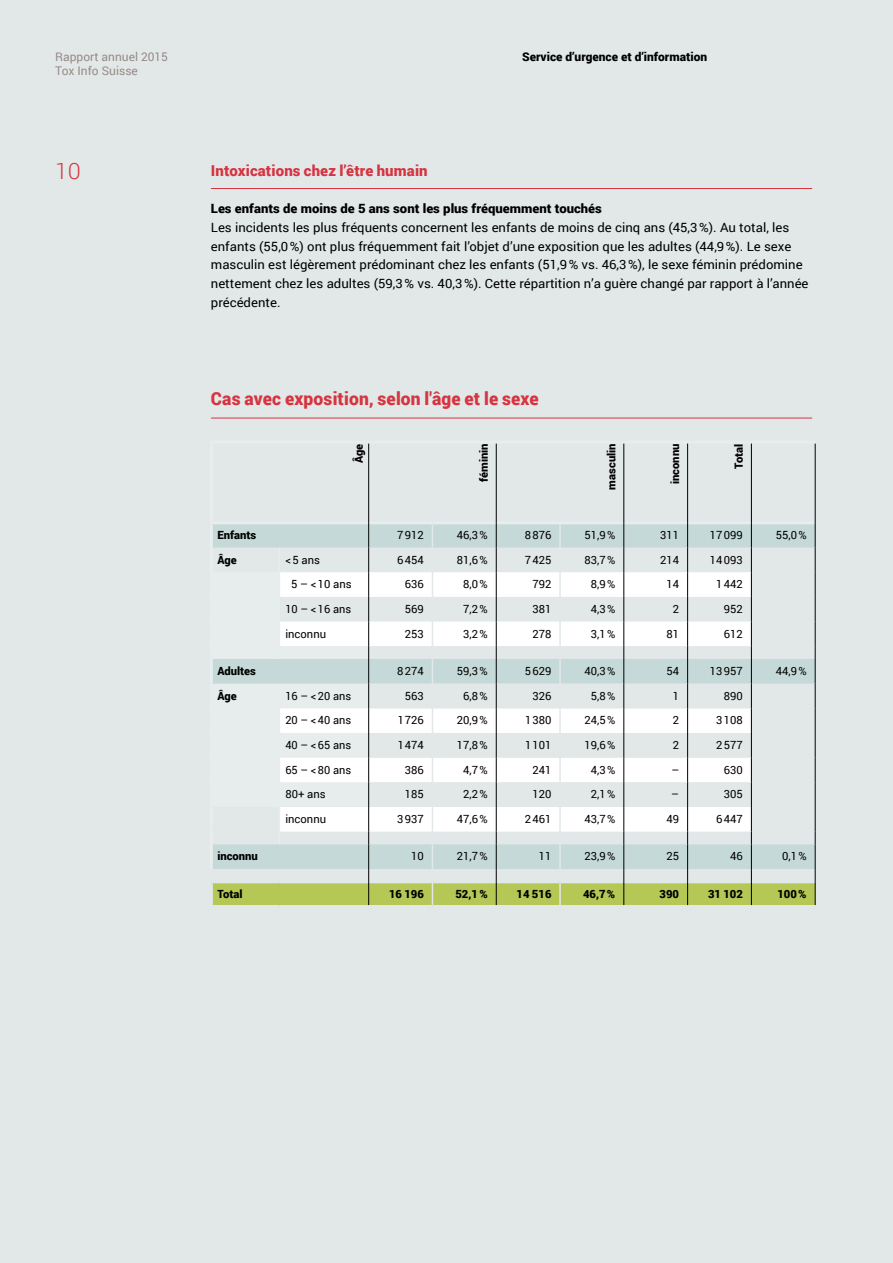
<style>
.page{position:relative;width:893px;height:1263px;background:#e2e8e8}
.page>*{position:absolute;margin:0;border:0;box-sizing:border-box;transform-origin:0 0}
.t1{font:300 22.5px "Roboto";color:#d63441}
.t2{font:900 18px "Roboto";letter-spacing:.01em;color:#d63441}
.t3{font:900 15px "Roboto";letter-spacing:.01em;color:#d63441}
.t4{font:12.75px/18.8px "Roboto";color:#000}
.t5{font:900 12.75px "Roboto";color:#000}
.t6{font:900 12px "Roboto";color:#000}
.t7{font:12px/14.4px "Roboto";color:#968b88}
.t8{font:11.25px "Roboto";color:#000}
.t9{font:900 11.25px "Roboto";color:#000}
</style>
<div class="page">
<hr style="left:211px;top:188px;width:601px;height:1px;background:#d63441">
<hr style="left:211px;top:418px;width:601px;height:1px;background:#d63441">
<hr style="left:210px;top:441px;width:69px;height:3px;background:#e7ecec">
<hr style="left:210px;top:444px;width:3px;height:77px;background:#e7ecec">
<hr style="left:279px;top:441px;width:90px;height:3px;background:#e7ecec">
<hr style="left:369px;top:441px;width:63px;height:3px;background:#e7ecec">
<hr style="left:432px;top:441px;width:64px;height:3px;background:#e7ecec">
<hr style="left:496px;top:441px;width:64px;height:3px;background:#e7ecec">
<hr style="left:560px;top:441px;width:64px;height:3px;background:#e7ecec">
<hr style="left:624px;top:441px;width:64px;height:3px;background:#e7ecec">
<hr style="left:688px;top:441px;width:63px;height:3px;background:#e7ecec">
<hr style="left:751px;top:441px;width:64px;height:3px;background:#e7ecec">
<hr style="left:210px;top:521px;width:69px;height:3px;background:#e7ecec">
<hr style="left:279px;top:521px;width:89px;height:3px;background:#e7ecec">
<hr style="left:369px;top:521px;width:63px;height:3px;background:#e7ecec">
<hr style="left:432px;top:521px;width:64px;height:3px;background:#e7ecec">
<hr style="left:496px;top:521px;width:64px;height:3px;background:#e7ecec">
<hr style="left:560px;top:521px;width:64px;height:3px;background:#e7ecec">
<hr style="left:624px;top:521px;width:63px;height:3px;background:#e7ecec">
<hr style="left:688px;top:521px;width:63px;height:3px;background:#e7ecec">
<hr style="left:752px;top:521px;width:63px;height:3px;background:#e7ecec">
<hr style="left:368px;top:444px;width:1px;height:79px;background:#000">
<hr style="left:496px;top:444px;width:1px;height:79px;background:#000">
<hr style="left:624px;top:444px;width:1px;height:79px;background:#000">
<hr style="left:687px;top:444px;width:1px;height:79px;background:#000">
<hr style="left:751px;top:444px;width:1px;height:79px;background:#000">
<hr style="left:815px;top:444px;width:1px;height:79px;background:#000">
<svg style="left:211px;top:523px;width:605px;height:383px"></svg>
<hr style="left:559px;top:882px;width:2px;height:23px;background:#e2e8e8">
<p class="t7" style="left:55px;top:49px;width:114px">Rapport annuel 2015<br>Tox Info Suisse</p>
<p class="t6" style="left:522px;top:48px;width:186px">Service d’urgence et d’information</p>
<h1 class="t1" style="left:55px;top:155px;width:27px">10</h1>
<h3 class="t3" style="left:211px;top:160px;width:218px">Intoxications chez l’être humain</h3>
<p class="t5" style="left:211px;top:199px;width:392px">Les enfants de moins de 5 ans sont les plus fréquemment touchés</p>
<p class="t4" style="left:211px;top:217px;width:599px">Les incidents les plus fréquents concernent les enfants de moins de cinq ans (45,3%). Au total, les enfants (55,0%) ont plus fréquemment fait l’objet d’une exposition que les adultes (44,9%). Le sexe masculin est légèrement prédominant chez les enfants (51,9% vs. 46,3%), le sexe féminin prédomine nettement chez les adultes (59,3% vs. 40,3%). Cette répartition n’a guère changé par rapport à l’année précédente.</p>
<h2 class="t2" style="left:211px;top:386px;width:329px">Cas avec exposition, selon l'âge et le sexe</h2>
<p class="t9" style="left:351px;top:463px;width:21px;rotate:-90deg">Âge</p>
<p class="t9" style="left:476px;top:482px;width:40px;rotate:-90deg">féminin</p>
<p class="t9" style="left:603px;top:490px;width:47px;rotate:-90deg">masculin</p>
<p class="t9" style="left:667px;top:484px;width:42px;rotate:-90deg">inconnu</p>
<p class="t9" style="left:731px;top:469px;width:27px;rotate:-90deg">Total</p>
<p class="t9" style="left:217px;top:527px;width:40px">Enfants</p>
<p class="t8" style="left:397px;top:527px;width:28px">7912</p>
<p class="t8" style="left:457px;top:527px;width:32px">46,3%</p>
<p class="t8" style="left:525px;top:527px;width:28px">8876</p>
<p class="t8" style="left:584px;top:527px;width:32px">51,9%</p>
<p class="t8" style="left:660px;top:527px;width:21px">311</p>
<p class="t8" style="left:710px;top:527px;width:35px">17099</p>
<p class="t8" style="left:776px;top:527px;width:32px">55,0%</p>
<p class="t9" style="left:217px;top:552px;width:21px">Âge</p>
<p class="t8" style="left:285px;top:552px;width:36px">&lt;5 ans</p>
<p class="t8" style="left:397px;top:552px;width:28px">6454</p>
<p class="t8" style="left:457px;top:552px;width:32px">81,6%</p>
<p class="t8" style="left:525px;top:552px;width:28px">7425</p>
<p class="t8" style="left:584px;top:552px;width:32px">83,7%</p>
<p class="t8" style="left:660px;top:552px;width:21px">214</p>
<p class="t8" style="left:710px;top:552px;width:35px">14093</p>
<p class="t8" style="left:291px;top:576px;width:62px">5 – &lt;10 ans</p>
<p class="t8" style="left:405px;top:576px;width:21px">636</p>
<p class="t8" style="left:463px;top:576px;width:26px">8,0%</p>
<p class="t8" style="left:533px;top:576px;width:21px">792</p>
<p class="t8" style="left:591px;top:576px;width:26px">8,9%</p>
<p class="t8" style="left:666px;top:576px;width:14px">14</p>
<p class="t8" style="left:716px;top:576px;width:28px">1442</p>
<p class="t8" style="left:285px;top:601px;width:67px">10 – &lt;16 ans</p>
<p class="t8" style="left:405px;top:601px;width:21px">569</p>
<p class="t8" style="left:463px;top:601px;width:26px">7,2%</p>
<p class="t8" style="left:532px;top:601px;width:21px">381</p>
<p class="t8" style="left:591px;top:601px;width:26px">4,3%</p>
<p class="t8" style="left:673px;top:601px;width:8px">2</p>
<p class="t8" style="left:724px;top:601px;width:21px">952</p>
<p class="t8" style="left:285px;top:626px;width:42px">inconnu</p>
<p class="t8" style="left:405px;top:626px;width:21px">253</p>
<p class="t8" style="left:463px;top:626px;width:26px">3,2%</p>
<p class="t8" style="left:532px;top:626px;width:21px">278</p>
<p class="t8" style="left:591px;top:626px;width:26px">3,1%</p>
<p class="t8" style="left:666px;top:626px;width:14px">81</p>
<p class="t8" style="left:724px;top:626px;width:21px">612</p>
<p class="t9" style="left:217px;top:663px;width:40px">Adultes</p>
<p class="t8" style="left:397px;top:663px;width:28px">8274</p>
<p class="t8" style="left:457px;top:663px;width:32px">59,3%</p>
<p class="t8" style="left:525px;top:663px;width:28px">5629</p>
<p class="t8" style="left:584px;top:663px;width:32px">40,3%</p>
<p class="t8" style="left:666px;top:663px;width:14px">54</p>
<p class="t8" style="left:710px;top:663px;width:35px">13957</p>
<p class="t8" style="left:776px;top:663px;width:32px">44,9%</p>
<p class="t9" style="left:217px;top:688px;width:21px">Âge</p>
<p class="t8" style="left:285px;top:688px;width:67px">16 – &lt;20 ans</p>
<p class="t8" style="left:405px;top:688px;width:21px">563</p>
<p class="t8" style="left:463px;top:688px;width:26px">6,8%</p>
<p class="t8" style="left:532px;top:688px;width:21px">326</p>
<p class="t8" style="left:591px;top:688px;width:26px">5,8%</p>
<p class="t8" style="left:673px;top:688px;width:8px">1</p>
<p class="t8" style="left:724px;top:688px;width:21px">890</p>
<p class="t8" style="left:285px;top:712px;width:67px">20 – &lt;40 ans</p>
<p class="t8" style="left:398px;top:712px;width:28px">1726</p>
<p class="t8" style="left:457px;top:712px;width:32px">20,9%</p>
<p class="t8" style="left:525px;top:712px;width:28px">1380</p>
<p class="t8" style="left:584px;top:712px;width:32px">24,5%</p>
<p class="t8" style="left:673px;top:712px;width:8px">2</p>
<p class="t8" style="left:716px;top:712px;width:28px">3108</p>
<p class="t8" style="left:285px;top:737px;width:67px">40 – &lt;65 ans</p>
<p class="t8" style="left:398px;top:737px;width:28px">1474</p>
<p class="t8" style="left:457px;top:737px;width:32px">17,8%</p>
<p class="t8" style="left:525px;top:737px;width:28px">1101</p>
<p class="t8" style="left:584px;top:737px;width:32px">19,6%</p>
<p class="t8" style="left:673px;top:737px;width:8px">2</p>
<p class="t8" style="left:716px;top:737px;width:28px">2577</p>
<p class="t8" style="left:285px;top:762px;width:67px">65 – &lt;80 ans</p>
<p class="t8" style="left:405px;top:762px;width:21px">386</p>
<p class="t8" style="left:463px;top:762px;width:26px">4,7%</p>
<p class="t8" style="left:532px;top:762px;width:21px">241</p>
<p class="t8" style="left:591px;top:762px;width:26px">4,3%</p>
<p class="t8" style="left:671px;top:762px;width:9px">–</p>
<p class="t8" style="left:724px;top:762px;width:21px">630</p>
<p class="t8" style="left:285px;top:786px;width:42px">80+ ans</p>
<p class="t8" style="left:405px;top:786px;width:21px">185</p>
<p class="t8" style="left:463px;top:786px;width:26px">2,2%</p>
<p class="t8" style="left:532px;top:786px;width:21px">120</p>
<p class="t8" style="left:591px;top:786px;width:26px">2,1%</p>
<p class="t8" style="left:671px;top:786px;width:9px">–</p>
<p class="t8" style="left:724px;top:786px;width:21px">305</p>
<p class="t8" style="left:285px;top:811px;width:42px">inconnu</p>
<p class="t8" style="left:397px;top:811px;width:28px">3937</p>
<p class="t8" style="left:457px;top:811px;width:32px">47,6%</p>
<p class="t8" style="left:525px;top:811px;width:28px">2461</p>
<p class="t8" style="left:584px;top:811px;width:32px">43,7%</p>
<p class="t8" style="left:666px;top:811px;width:14px">49</p>
<p class="t8" style="left:716px;top:811px;width:28px">6447</p>
<p class="t9" style="left:217px;top:848px;width:42px">inconnu</p>
<p class="t8" style="left:411px;top:848px;width:14px">10</p>
<p class="t8" style="left:457px;top:848px;width:32px">21,7%</p>
<p class="t8" style="left:539px;top:848px;width:14px">11</p>
<p class="t8" style="left:584px;top:848px;width:32px">23,9%</p>
<p class="t8" style="left:666px;top:848px;width:14px">25</p>
<p class="t8" style="left:730px;top:848px;width:14px">46</p>
<p class="t8" style="left:782px;top:848px;width:26px">0,1%</p>
<p class="t9" style="left:217px;top:886px;width:27px">Total</p>
<p class="t9" style="left:389px;top:886px;width:36px">16 196</p>
<p class="t9" style="left:455px;top:886px;width:34px">52,1%</p>
<p class="t9" style="left:517px;top:886px;width:36px">14 516</p>
<p class="t9" style="left:583px;top:886px;width:34px">46,7%</p>
<p class="t9" style="left:659px;top:886px;width:21px">390</p>
<p class="t9" style="left:708px;top:886px;width:36px">31 102</p>
<p class="t9" style="left:777px;top:886px;width:31px">100%</p>
</div>
